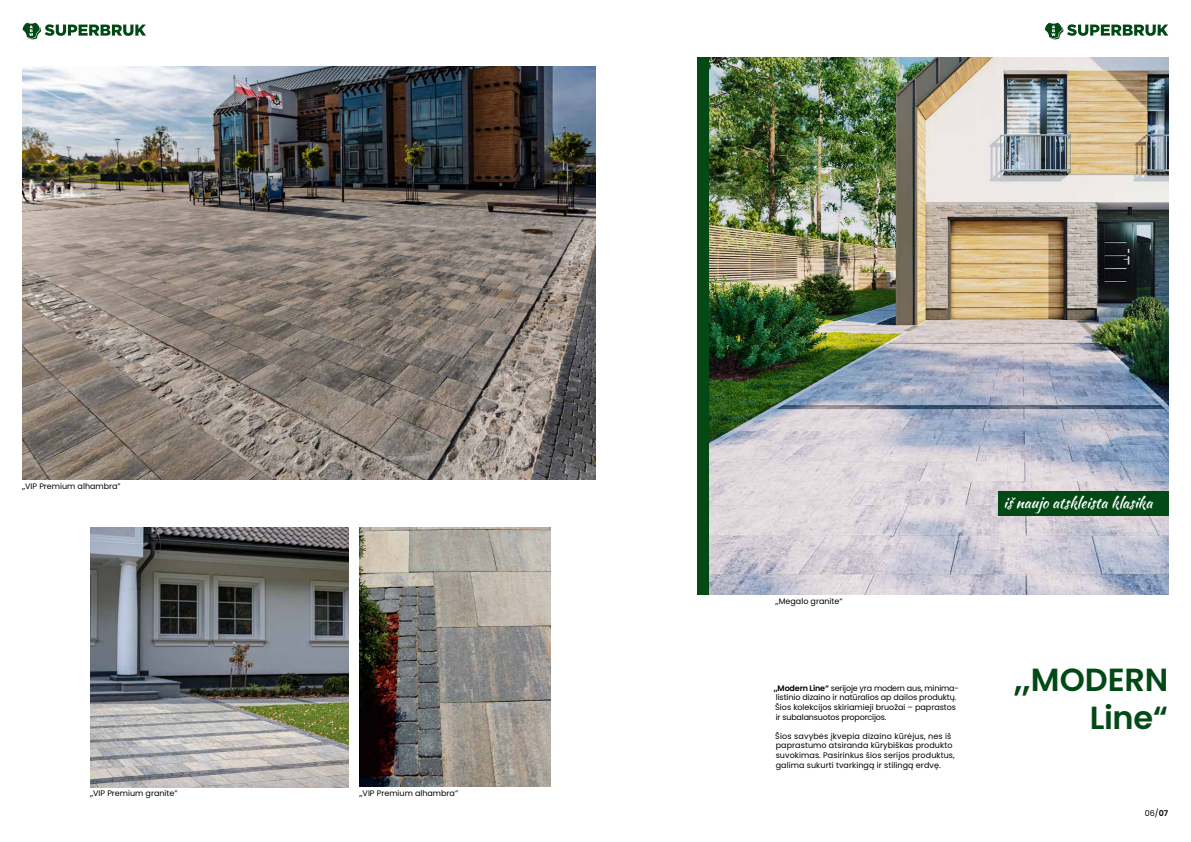
<style>
.page{position:relative;width:1191px;height:842px;background:#fff}
.page>*{position:absolute;margin:0;border:0;box-sizing:border-box;transform-origin:0 0}
.t1{font:600 32px/38.4px "Poppins";letter-spacing:-.005em;color:#024915;text-align:right}
.t2{font:15px "Kaushan Script";color:#fff}
.t3{font:8px/9.6px "Poppins";color:#000}
.s1{font-weight:600}
</style>
<div class="page">
<svg style="left:1045px;top:23px;width:123px;height:16px"></svg>
<svg style="left:23px;top:23px;width:123px;height:16px"></svg>
<img style="left:708px;top:57px;width:460px;height:538px">
<div style="left:697px;top:57px;width:11px;height:538px;background:#024915"></div>
<div style="left:998px;top:491px;width:170px;height:25px;background:#024915"></div>
<img style="left:22px;top:67px;width:573px;height:413px">
<img style="left:90px;top:527px;width:258px;height:260px">
<img style="left:359px;top:528px;width:191px;height:259px">
<p class="t3" style="left:22px;top:482px;width:100px">„VIP Premium alhambra”</p>
<p class="t3" style="left:90px;top:789px;width:89px">„VIP Premium granite”</p>
<p class="t3" style="left:359px;top:789px;width:100px">„VIP Premium alhambra”</p>
<p class="t3" style="left:775px;top:597px;width:68px">„Megalo granite“</p>
<p class="t3" style="left:773px;top:683px;width:187px"><span class="s1">„Modern Line“</span> serijoje yra modern aus, minima&shy;listinio dizaino ir natūralios ap dailos produktų.<br>Šios kolekcijos skiriamieji bruožai – paprastos ir subalansuotos proporcijos.</p>
<p class="t3" style="left:775px;top:731px;width:181px">Šios savybės įkvepia dizaino kūrėjus, nes iš paprastumo atsiranda kūrybiškas produkto suvokimas. Pasirinkus šios serijos produktus, galima sukurti tvarkingą ir stilingą erdvę.</p>
<h2 class="t2" style="left:1003px;top:492px;width:150px">iš naujo atskleista klasika</h2>
<h1 class="t1" style="left:1014px;top:661px;width:155px">„MODERN<br>Line“</h1>
<p class="t3" style="left:1144px;top:808px;width:25px">06/<span class="s1">07</span></p>
</div>
